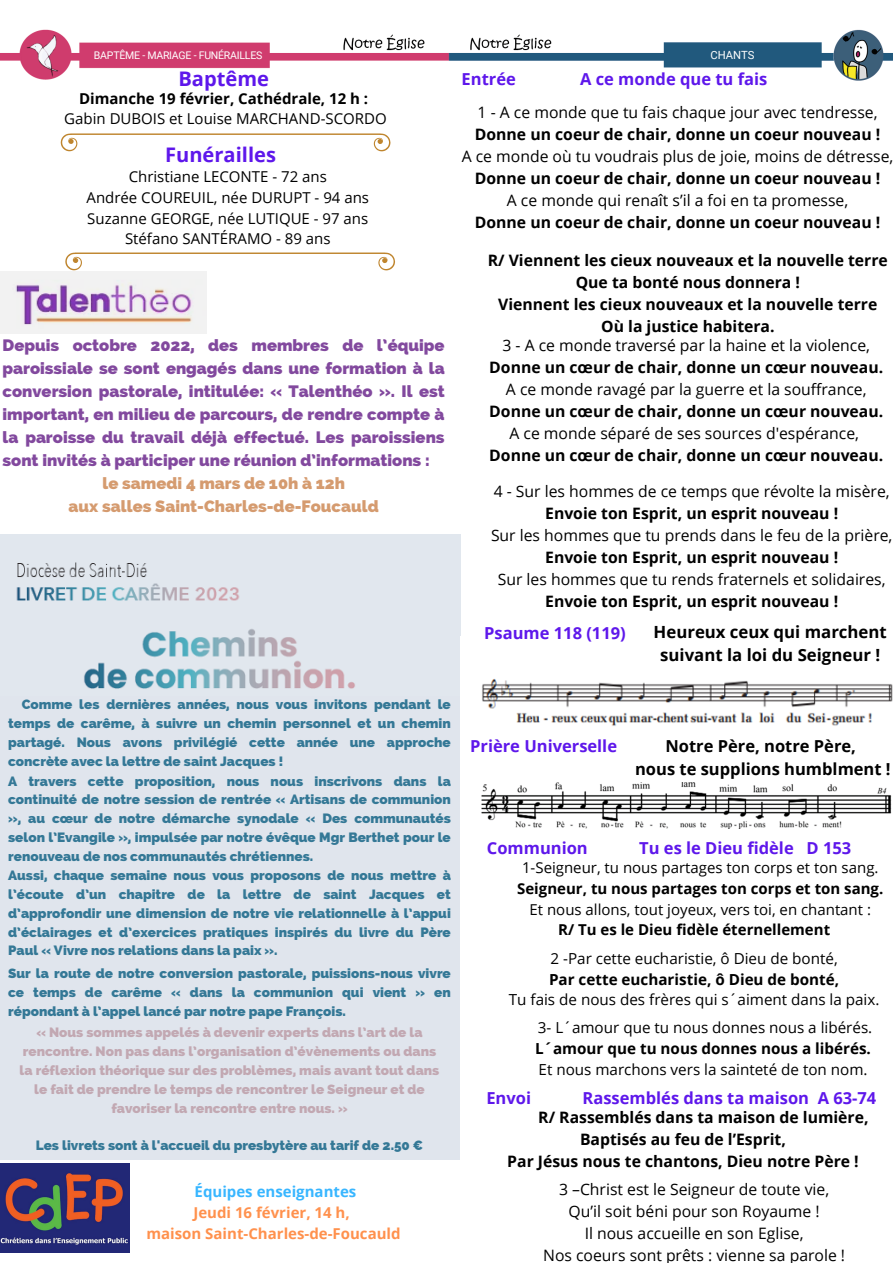
<style>
.page{position:relative;width:893px;height:1263px;background:#fff}
.page>*{position:absolute;margin:0;border:0;box-sizing:border-box;transform-origin:0 0}
.t1{font:700 20.1px "Open Sans";color:#5e17eb}
.t2{font:700 16.8px/23.1px "Open Sans";color:#000;text-align:center}
.t3{font:800 16.5px/23.1px "Raleway";color:#82499e;text-align:justify}
.t4{font:700 16.5px "Open Sans";color:#5e17eb}
.t5{font:800 16.5px/23.1px "Raleway";color:#d59b6f;text-align:center}
.t6{font:700 16.5px/23.1px "Open Sans";color:#000;text-align:center}
.t7{font:700 15.75px/21.9px "Open Sans";color:#000;text-align:center}
.t8{font:15.75px/21.9px "Open Sans";color:#000;text-align:center}
.t9{font:15.23px/27.9px "Open Sans";color:#000}
.t10{font:700 15.23px "Open Sans";color:#000}
.t11{font:15px/20.9px "Open Sans";color:#000;text-align:center}
.t12{font:700 15px "Open Sans";color:#000}
.t13{font:700 15px/20.9px "Open Sans";color:#ff914d;text-align:center}
.t14{font:700 15px "Open Sans";color:#38b6ff}
.t15{font:800 13.5px/19px "Raleway";color:#347896}
.t16{font:800 13.5px/18.9px "Raleway";color:#c2a8b2;text-align:center}
.t17{font:11.25px "Roboto";color:#fff}
.t18{font:10.57px "Roboto";letter-spacing:-.02em;color:#fff}
</style>
<div class="page">
<img style="left:0;top:29px;width:893px;height:1224px">
<svg style="left:65px;top:252px;width:330px;height:18px"></svg>
<svg style="left:61px;top:133px;width:329px;height:18px"></svg>
<div style="left:0;top:534px;width:460px;height:86px;background:#e1e7ee"></div>
<img style="left:0;top:620px;width:460px;height:76px">
<img style="left:473px;top:672px;width:420px;height:55px">
<img style="left:478px;top:782px;width:415px;height:47px">
<img style="left:0;top:271px;width:206px;height:63px">
<img style="left:0;top:1164px;width:129px;height:88px">
<div style="left:0;top:696px;width:460px;height:463px;background:#e0e5ed"></div>
<p class="t18" style="left:94px;top:50px;width:170px">BAPTÊME - MARIAGE - FUNÉRAILLES</p>
<p class="t17" style="left:710px;top:48px;width:46px">CHANTS</p>
<p class="t4" style="left:461px;top:68px;width:56px">Entrée</p>
<p class="t4" style="left:580px;top:68px;width:189px">A ce monde que tu fais</p>
<p class="t8" style="left:477px;top:101px;width:401px">1 - A ce monde que tu fais chaque jour avec tendresse,</p>
<p class="t7" style="left:475px;top:123px;width:407px">Donne un coeur de chair, donne un coeur nouveau !</p>
<p class="t8" style="left:462px;top:145px;width:433px">A ce monde où tu voudrais plus de joie, moins de détresse,</p>
<p class="t7" style="left:475px;top:167px;width:407px">Donne un coeur de chair, donne un coeur nouveau !</p>
<p class="t8" style="left:507px;top:189px;width:343px">A ce monde qui renaît s’il a foi en ta promesse,</p>
<p class="t7" style="left:475px;top:211px;width:407px">Donne un coeur de chair, donne un coeur nouveau !</p>
<p class="t7" style="left:488px;top:249px;width:401px">R/ Viennent les cieux nouveaux et la nouvelle terre Que ta bonté nous donnera !<br>Viennent les cieux nouveaux et la nouvelle terre Où la justice habitera.</p>
<p class="t8" style="left:502px;top:334px;width:369px">3 - A ce monde traversé par la haine et la violence,</p>
<p class="t7" style="left:489px;top:356px;width:395px">Donne un cœur de chair, donne un cœur nouveau.</p>
<p class="t8" style="left:506px;top:378px;width:362px">A ce monde ravagé par la guerre et la souffrance,</p>
<p class="t7" style="left:489px;top:400px;width:395px">Donne un cœur de chair, donne un cœur nouveau.</p>
<p class="t8" style="left:509px;top:422px;width:351px">A ce monde séparé de ses sources d'espérance,</p>
<p class="t7" style="left:489px;top:444px;width:395px">Donne un cœur de chair, donne un cœur nouveau.</p>
<p class="t8" style="left:494px;top:480px;width:397px">4 - Sur les hommes de ce temps que révolte la misère,</p>
<p class="t7" style="left:545px;top:502px;width:294px">Envoie ton Esprit, un esprit nouveau !</p>
<p class="t8" style="left:491px;top:524px;width:403px">Sur les hommes que tu prends dans le feu de la prière,</p>
<p class="t7" style="left:545px;top:546px;width:294px">Envoie ton Esprit, un esprit nouveau !</p>
<p class="t8" style="left:498px;top:568px;width:389px">Sur les hommes que tu rends fraternels et solidaires,</p>
<p class="t7" style="left:545px;top:590px;width:294px">Envoie ton Esprit, un esprit nouveau !</p>
<p class="t4" style="left:484px;top:621px;width:143px">Psaume 118 (119)</p>
<p class="t2" style="left:653px;top:620px;width:235px">Heureux ceux qui marchent suivant la loi du Seigneur !</p>
<h1 class="t1" style="left:178px;top:64px;width:92px">Baptême</h1>
<p class="t12" style="left:79px;top:88px;width:291px">Dimanche 19 février, Cathédrale, 12 h :</p>
<p class="t11" style="left:64px;top:108px;width:324px">Gabin DUBOIS et Louise MARCHAND-SCORDO</p>
<h1 class="t1" style="left:165px;top:140px;width:112px">Funérailles</h1>
<p class="t11" style="left:87px;top:166px;width:284px">Christiane LECONTE - 72 ans<br>Andrée COUREUIL, née DURUPT - 94 ans<br>Suzanne GEORGE, née LUTIQUE - 97 ans<br>Stéfano SANTÉRAMO - 89 ans</p>
<p class="t3" style="left:3px;top:333px;width:444px">Depuis octobre 2022, des membres de l’équipe paroissiale se sont engagés dans une formation à la conversion pastorale, intitulée: « Talenthéo ». Il est important, en milieu de parcours, de rendre compte à la paroisse du travail déjà effectué. Les paroissiens sont invités à participer une réunion d’informations :</p>
<p class="t5" style="left:69px;top:472px;width:312px">le samedi 4 mars de 10h à 12h<br>aux salles Saint-Charles-de-Foucauld</p>
<p class="t15" style="left:8px;top:695px;width:444px;text-indent:14px">Comme les dernières années, nous vous invitons pendant le temps de carême, à suivre un chemin personnel et un chemin partagé. Nous avons privilégié cette année une approche concrète avec la lettre de saint Jacques !<br>A travers cette proposition, nous nous inscrivons dans la continuité de notre session de rentrée « Artisans de communion », au cœur de notre démarche synodale « Des communautés selon l’Evangile », impulsée par notre évêque Mgr Berthet pour le renouveau de nos communautés chrétiennes.<br>Aussi, chaque semaine nous vous proposons de nous mettre à l’écoute d’un chapitre de la lettre de saint Jacques et d’approfondir une dimension de notre vie relationnelle à l’appui d’éclairages et d’exercices pratiques inspirés du livre du Père Paul « Vivre nos relations dans la paix ».</p>
<p class="t15" style="left:8px;top:964px;width:444px;text-align:justify">Sur la route de notre conversion pastorale, puissions-nous vivre ce temps de carême « dans la communion qui vient » en répondant à l’appel lancé par notre pape François.</p>
<p class="t16" style="left:20px;top:1023px;width:421px">« Nous sommes appelés à devenir experts dans l’art de la rencontre. Non pas dans l’organisation d’évènements ou dans la réflexion théorique sur des problèmes, mais avant tout dans le fait de prendre le temps de rencontrer le Seigneur et de favoriser la rencontre entre nous. »</p>
<p class="t15" style="left:36px;top:1136px;width:389px">Les livrets sont à l'accueil du presbytère au tarif de 2.50 €</p>
<p class="t14" style="left:195px;top:1181px;width:163px">Équipes enseignantes</p>
<p class="t13" style="left:146px;top:1202px;width:256px">Jeudi 16 février, 14 h,<br>maison Saint-Charles-de-Foucauld</p>
<p class="t4" style="left:470px;top:734px;width:148px">Prière Universelle</p>
<p class="t6" style="left:635px;top:734px;width:257px">Notre Père, notre Père,<br>nous te supplions humblment !</p>
<p class="t4" style="left:487px;top:836px;width:102px">Communion</p>
<p class="t4" style="left:639px;top:836px;width:214px">Tu es le Dieu fidèle D 153</p>
<p class="t11" style="left:522px;top:857px;width:358px">1-Seigneur, tu nous partages ton corps et ton sang.</p>
<p class="t12" style="left:517px;top:878px;width:368px">Seigneur, tu nous partages ton corps et ton sang.</p>
<p class="t11" style="left:529px;top:898px;width:343px">Et nous allons, tout joyeux, vers toi, en chantant :</p>
<p class="t9" style="left:550px;top:944px;width:289px">2 -Par cette eucharistie, ô Dieu de bonté,</p>
<p class="t10" style="left:549px;top:968px;width:292px">Par cette eucharistie, ô Dieu de bonté,</p>
<p class="t9" style="left:538px;top:985px;width:343px;text-indent:-29px">Tu fais de nous des frères qui s´aiment dans la paix.<br>3- L´amour que tu nous donnes nous a libérés.</p>
<p class="t10" style="left:535px;top:1038px;width:337px">L´amour que tu nous donnes nous a libérés.</p>
<p class="t9" style="left:538px;top:1055px;width:330px">Et nous marchons vers la sainteté de ton nom.</p>
<p class="t12" style="left:558px;top:919px;width:274px">R/ Tu es le Dieu fidèle éternellement</p>
<p class="t4" style="left:486px;top:1086px;width:46px">Envoi</p>
<p class="t4" style="left:582px;top:1086px;width:295px">Rassemblés dans ta maison A 63-74</p>
<p class="t7" style="left:538px;top:1105px;width:332px">R/ Rassemblés dans ta maison de lumière,</p>
<p class="t7" style="left:580px;top:1127px;width:207px">Baptisés au feu de l’Esprit,</p>
<p class="t7" style="left:507px;top:1149px;width:353px">Par Jésus nous te chantons, Dieu notre Père !</p>
<p class="t8" style="left:543px;top:1178px;width:303px">3 –Christ est le Seigneur de toute vie, Qu’il soit béni pour son Royaume !<br>Il nous accueille en son Eglise,<br>Nos coeurs sont prêts : vienne sa parole !</p>
</div>
